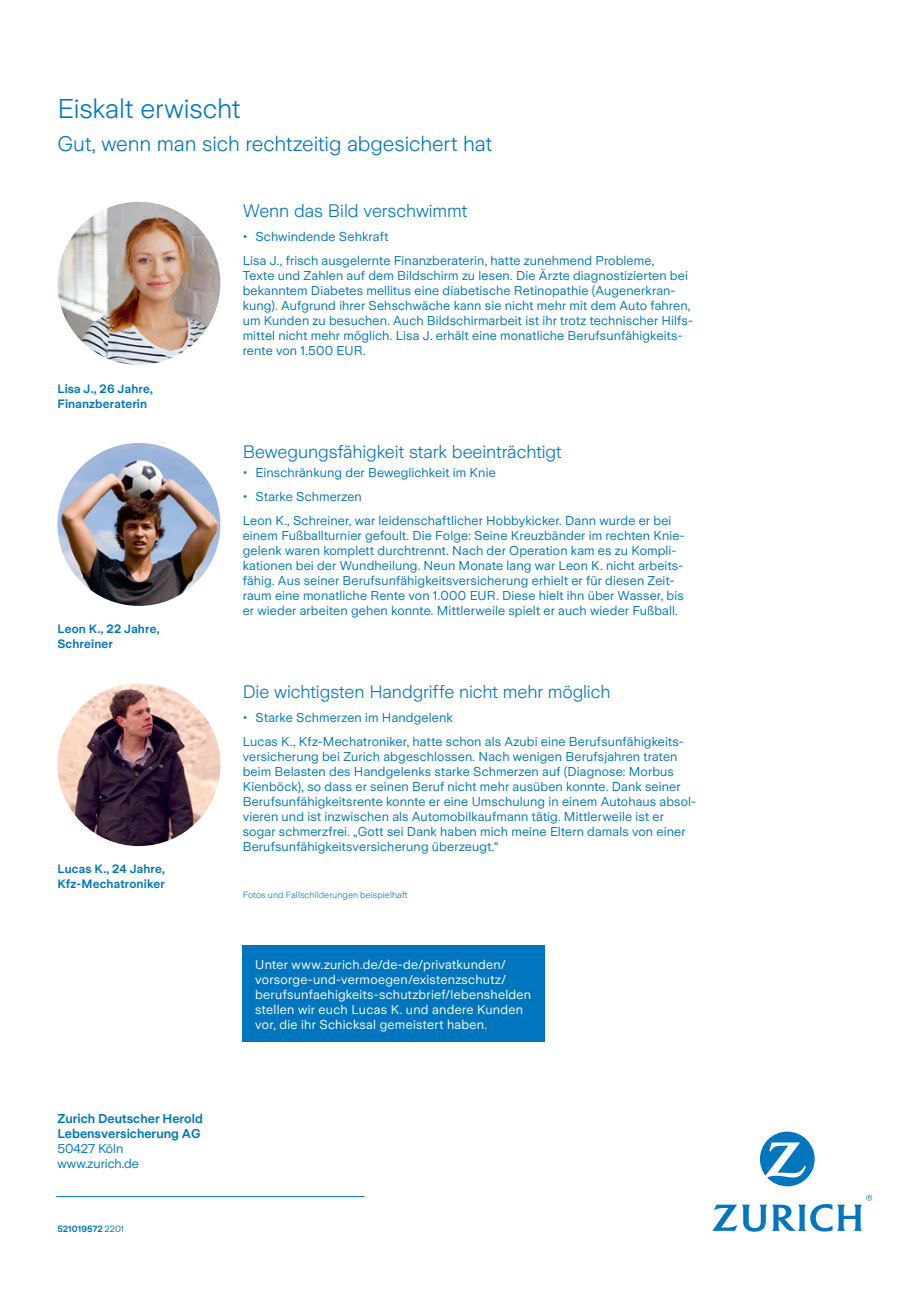
<style>
.page{position:relative;width:919px;height:1289px;background:#fff}
.page>*{position:absolute;margin:0;border:0;box-sizing:border-box;transform-origin:0 0}
.t1{font:300 27px "Zurich Sans";letter-spacing:-.005em;color:#0076be}
.t2{font:300 21px "Zurich Sans";letter-spacing:-.005em;color:#0076be}
.t3{font:300 18px "Zurich Sans";letter-spacing:-.005em;color:#0076be}
.t4{font:12.75px/15px "Zurich Sans";letter-spacing:.01em;color:#0076be}
.t5{font:12.75px/15px "Zurich Sans";letter-spacing:.02em;color:#fff}
.t6{font:600 12.75px/15px "Zurich Sans";color:#0076be}
.t7{font:600 12px/15px "Zurich Sans";letter-spacing:.015em;color:#0076be}
.t8{font:300 9px "Zurich Sans";letter-spacing:.01em;color:#0076be}
.t9{font:600 9px "Zurich Sans";color:#0076be}
.s1{font-weight:400}
</style>
<div class="page">
<hr style="left:56px;top:1196px;width:308px;height:1px;background:#0076be">
<svg style="left:759px;top:1131px;width:55px;height:55px"></svg>
<svg style="left:712px;top:1194px;width:160px;height:37px"></svg>
<img style="left:57px;top:202px;width:163px;height:163px;border-radius:81px">
<img style="left:57px;top:443px;width:163px;height:163px;border-radius:81px">
<img style="left:57px;top:683px;width:163px;height:163px;border-radius:81px">
<div style="left:242px;top:945px;width:303px;height:97px;background:#0076be"></div>
<h1 class="t1" style="left:57px;top:94px;width:184px">Eiskalt erwischt</h1>
<h2 class="t2" style="left:57px;top:132px;width:436px">Gut, wenn man sich rechtzeitig abgesichert hat</h2>
<p class="t7" style="left:57px;top:381px;width:97px">Lisa J., 26 Jahre,<br>Finanzberaterin</p>
<p class="t7" style="left:57px;top:621px;width:104px">Leon K., 22 Jahre,<br>Schreiner</p>
<p class="t7" style="left:57px;top:861px;width:109px">Lucas K., 24 Jahre,<br>Kfz-Mechatroniker</p>
<p class="t6" style="left:57px;top:1111px;width:147px">Zurich Deutscher Herold<br>Lebensversicherung AG</p>
<p class="t4" style="left:57px;top:1140px;width:83px">50427 Köln www.zurich.de</p>
<p class="t9" style="left:57px;top:1223px;width:68px">521019572 <span class="s1">2201</span></p>
<h3 class="t3" style="left:243px;top:201px;width:226px">Wenn das Bild verschwimmt</h3>
<p class="t4" style="left:243px;top:225px;width:413px;line-height:24px">• Schwindende Sehkraft<br>Lisa J., frisch ausgelernte Finanzberaterin, hatte zunehmend Probleme,</p>
<p class="t4" style="left:243px;top:268px;width:451px">Texte und Zahlen auf dem Bildschirm zu lesen. Die Ärzte diagnostizierten bei bekanntem Diabetes mellitus eine diabetische Retinopathie (Augenerkran&shy;kung). Aufgrund ihrer Sehschwäche kann sie nicht mehr mit dem Auto fahren, um Kunden zu besuchen. Auch Bildschirmarbeit ist ihr trotz technischer Hilfs&shy;mittel nicht mehr möglich. Lisa J. erhält eine monatliche Berufsunfähigkeits&shy;rente von 1.500 EUR.</p>
<h3 class="t3" style="left:243px;top:442px;width:320px">Bewegungsfähigkeit stark beeinträchtigt</h3>
<p class="t4" style="left:243px;top:465px;width:254px">• Einschränkung der Beweglichkeit im Knie</p>
<p class="t4" style="left:243px;top:485px;width:430px;line-height:24px">• Starke Schmerzen<br>Leon K., Schreiner, war leidenschaftlicher Hobbykicker. Dann wurde er bei</p>
<p class="t4" style="left:243px;top:528px;width:443px">einem Fußballturnier gefoult. Die Folge: Seine Kreuzbänder im rechten Knie&shy;gelenk waren komplett durchtrennt. Nach der Operation kam es zu Kompli&shy;kationen bei der Wundheilung. Neun Monate lang war Leon K. nicht arbeits&shy;fähig. Aus seiner Berufsunfähigkeitsversicherung erhielt er für diesen Zeit&shy;raum eine monatliche Rente von 1.000 EUR. Diese hielt ihn über Wasser, bis er wieder arbeiten gehen konnte. Mittlerweile spielt er auch wieder Fußball.</p>
<h3 class="t3" style="left:243px;top:682px;width:369px">Die wichtigsten Handgriffe nicht mehr möglich</h3>
<p class="t4" style="left:243px;top:706px;width:442px;line-height:24px">• Starke Schmerzen im Handgelenk<br>Lucas K., Kfz-Mechatroniker, hatte schon als Azubi eine Berufsunfähigkeits-</p>
<p class="t4" style="left:243px;top:749px;width:455px">versicherung bei Zurich abgeschlossen. Nach wenigen Berufsjahren traten beim Belasten des Handgelenks starke Schmerzen auf (Diagnose: Morbus Kienböck), so dass er seinen Beruf nicht mehr ausüben konnte. Dank seiner Berufsunfähigkeitsrente konnte er eine Umschulung in einem Autohaus absol&shy;vieren und ist inzwischen als Automobilkaufmann tätig. Mittlerweile ist er sogar schmerzfrei. „Gott sei Dank haben mich meine Eltern damals von einer Berufsunfähigkeitsversicherung überzeugt.“</p>
<p class="t8" style="left:243px;top:889px;width:166px">Fotos und Fallschilderungen beispielhaft</p>
<p class="t5" style="left:255px;top:957px;width:277px">Unter www.zurich.de/de-de/privatkunden/ vorsorge-und-vermoegen/existenzschutz/ berufsunfaehigkeits-schutzbrief/lebenshelden stellen wir euch Lucas K. und andere Kunden vor, die ihr Schicksal gemeistert haben.</p>
</div>
